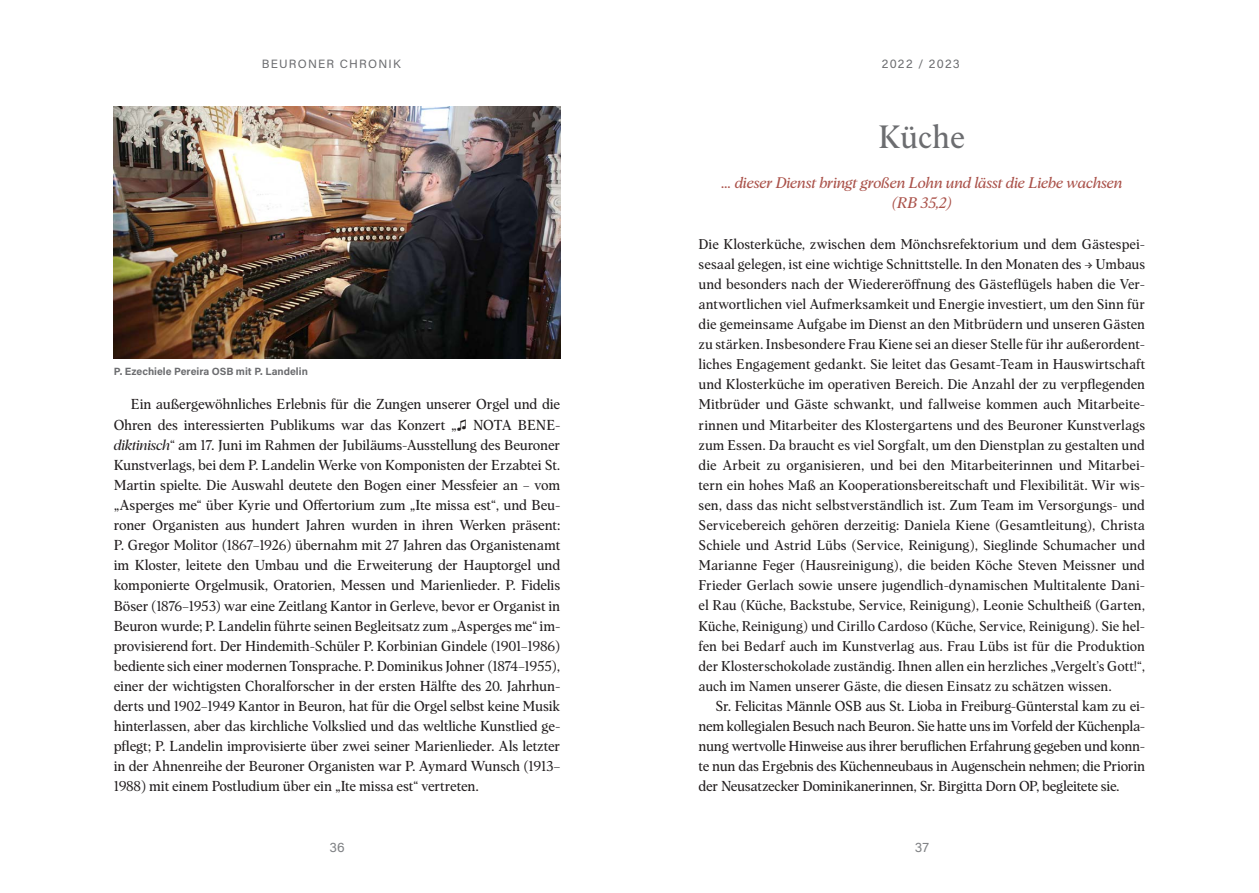
<style>
.page{position:relative;width:1259px;height:893px;background:#fff}
.page>*{position:absolute;margin:0;border:0;box-sizing:border-box;transform-origin:0 0}
.t1{font:31.5px "Albra Text";letter-spacing:-.005em;color:#6c6d70}
.t2{font:italic 15px/20.1px "Albra Text";color:#aa524a;text-align:center}
.t3{font:14.1px/20.1px "Albra Text";letter-spacing:-.02em;color:#231f20;text-align:justify}
.t4{font:13.8px/20.1px "Albra Text";color:#231f20;text-align:justify}
.t5{font:13.8px "Acumin Pro";color:#808285}
.t6{font:12px "Acumin Pro";letter-spacing:.1em;color:#6c6d70}
.t7{font:700 10.5px "Acumin Pro";color:#6c6d70}
.s1{font-family:"Times New Roman"}
.s2{font-family:"Albra";font-style:italic}
</style>
<div class="page">
<img style="left:114px;top:106px;width:446px;height:253px">
<p class="t6" style="left:262px;top:55px;width:140px">BEURONER CHRONIK</p>
<p class="t6" style="left:882px;top:55px;width:80px">2022 / 2023</p>
<p class="t7" style="left:114px;top:364px;width:196px">P. Ezechiele Pereira OSB mit P. Landelin</p>
<p class="t3" style="left:114px;top:393px;width:448px;text-indent:17px">Ein außergewöhnliches Erlebnis für die Zungen unserer Orgel und die Ohren des interessierten Publikums war das Konzert „<span class="s1">♫</span> NOTA BENE&shy;<span class="s2">diktinisch</span>“ am 17. Juni im Rahmen der Jubiläums-Ausstellung des Beuroner Kunstverlags, bei dem P. Landelin Werke von Komponisten der Erzabtei St.<br>Martin spielte. Die Auswahl deutete den Bogen einer Messfeier an – vom „Asperges me“ über Kyrie und Offertorium zum „Ite missa est“, und Beu&shy;roner Organisten aus hundert Jahren wurden in ihren Werken präsent:<br>P. Gregor Molitor (1867–1926) übernahm mit 27 Jahren das Organistenamt im Kloster, leitete den Umbau und die Erweiterung der Hauptorgel und komponierte Orgelmusik, Oratorien, Messen und Marienlieder. P. Fidelis Böser (1876–1953) war eine Zeitlang Kantor in Gerleve, bevor er Organist in Beuron wurde; P. Landelin führte seinen Begleitsatz zum „Asperges me“ im&shy;provisierend fort. Der Hindemith-Schüler P. Korbinian Gindele (1901–1986) bediente sich einer modernen Tonsprache. P. Dominikus Johner (1874–1955), einer der wichtigsten Choralforscher in der ersten Hälfte des 20. Jahrhun&shy;derts und 1902–1949 Kantor in Beuron, hat für die Orgel selbst keine Musik hinterlassen, aber das kirchliche Volkslied und das weltliche Kunstlied ge&shy;pflegt; P. Landelin improvisierte über zwei seiner Marienlieder. Als letzter in der Ahnenreihe der Beuroner Organisten war P. Aymard Wunsch (1913– 1988) mit einem Postludium über ein „Ite missa est“ vertreten.</p>
<h1 class="t1" style="left:878px;top:114px;width:88px">Küche</h1>
<p class="t2" style="left:721px;top:172px;width:402px">… dieser Dienst bringt großen Lohn und lässt die Liebe wachsen (RB 35,2)</p>
<p class="t4" style="left:698px;top:233px;width:448px">Die Klosterküche, zwischen dem Mönchsrefektorium und dem Gästespei&shy;sesaal gelegen, ist eine wichtige Schnittstelle. In den Monaten des → Umbaus und besonders nach der Wiedereröffnung des Gästeflügels haben die Ver&shy;antwortlichen viel Aufmerksamkeit und Energie investiert, um den Sinn für die gemeinsame Aufgabe im Dienst an den Mitbrüdern und unseren Gästen zu stärken. Insbesondere Frau Kiene sei an dieser Stelle für ihr außerordent&shy;liches Engagement gedankt. Sie leitet das Gesamt-Team in Hauswirtschaft und Klosterküche im operativen Bereich. Die Anzahl der zu verpflegenden Mitbrüder und Gäste schwankt, und fallweise kommen auch Mitarbeite&shy;rinnen und Mitarbeiter des Klostergartens und des Beuroner Kunstverlags zum Essen. Da braucht es viel Sorgfalt, um den Dienstplan zu gestalten und die Arbeit zu organisieren, und bei den Mitarbeiterinnen und Mitarbei&shy;tern ein hohes Maß an Kooperationsbereitschaft und Flexibilität. Wir wis&shy;sen, dass das nicht selbstverständlich ist. Zum Team im Versorgungs- und Servicebereich gehören derzeitig: Daniela Kiene (Gesamtleitung), Christa Schiele und Astrid Lübs (Service, Reinigung), Sieglinde Schumacher und Marianne Feger (Hausreinigung), die beiden Köche Steven Meissner und Frieder Gerlach sowie unsere jugendlich-dynamischen Multitalente Dani&shy;el Rau (Küche, Backstube, Service, Reinigung), Leonie Schultheiß (Garten, Küche, Reinigung) und Cirillo Cardoso (Küche, Service, Reinigung). Sie hel&shy;fen bei Bedarf auch im Kunstverlag aus. Frau Lübs ist für die Produktion der Klosterschokolade zuständig. Ihnen allen ein herzliches „Vergelt’s Gott!“, auch im Namen unserer Gäste, die diesen Einsatz zu schätzen wissen.</p>
<p class="t3" style="left:698px;top:695px;width:448px;text-indent:17px">Sr. Felicitas Männle OSB aus St. Lioba in Freiburg-Günterstal kam zu ei&shy;nem kollegialen Besuch nach Beuron. Sie hatte uns im Vorfeld der Küchenpla&shy;nung wertvolle Hinweise aus ihrer beruflichen Erfahrung gegeben und konn&shy;te nun das Ergebnis des Küchenneubaus in Augenschein nehmen; die Priorin der Neusatzecker Dominikanerinnen, Sr. Birgitta Dorn OP, begleitete sie.</p>
<p class="t5" style="left:329px;top:837px;width:17px">36</p>
<p class="t5" style="left:915px;top:837px;width:16px">37</p>
</div>
